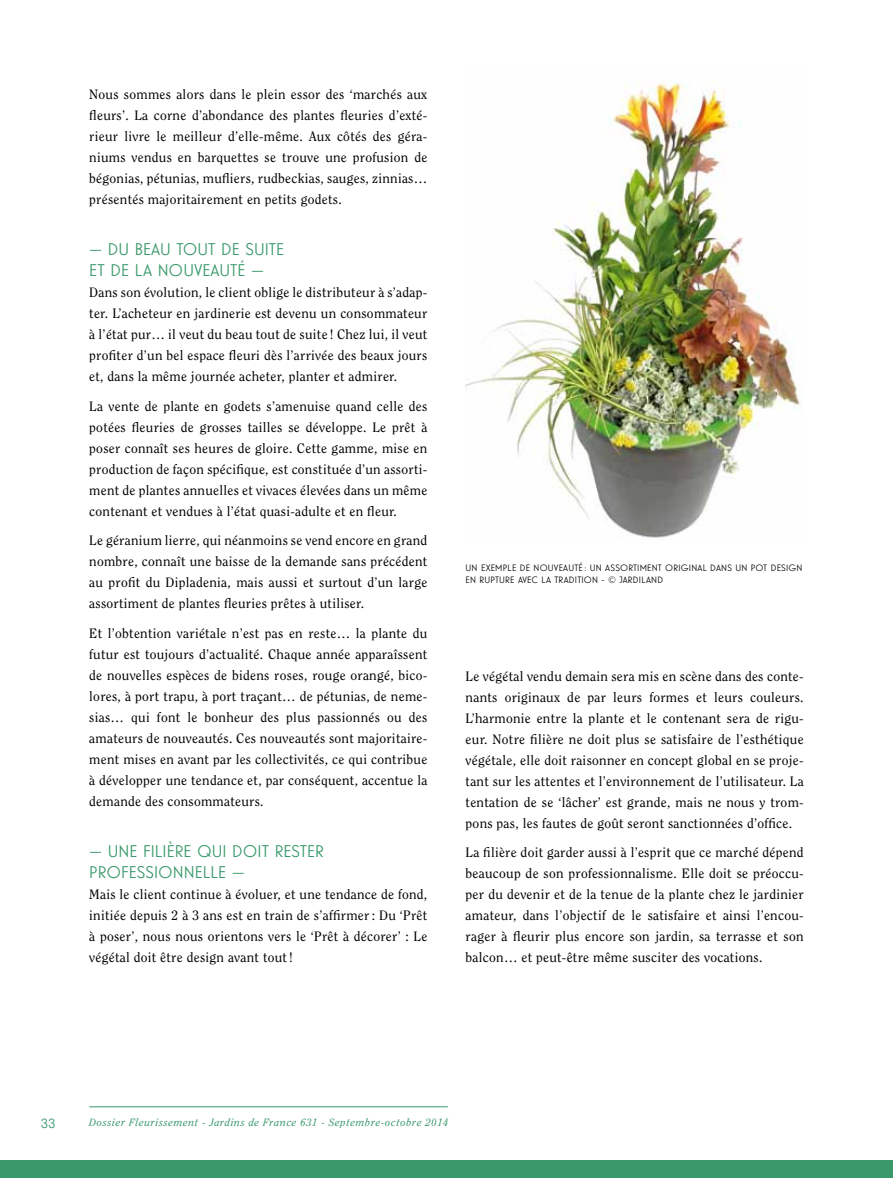
<style>
.page{position:relative;width:893px;height:1178px;background:#fff}
.page>*{position:absolute;margin:0;border:0;box-sizing:border-box;transform-origin:0 0}
.t1{font:16.5px/21px "Guildford Pro";color:#39996a}
.t2{font:13.5px/21px "Clearface Std";letter-spacing:.02em;color:#000;text-align:justify}
.t3{font:13.5px "Guildford Pro";color:#39996a}
.t4{font:italic 10.5px "Clearface Std";letter-spacing:.06em;color:#39996a}
.t5{font:9px/12px "Guildford Pro";letter-spacing:.02em;color:#000}
</style>
<div class="page">
<div style="left:0;top:1160px;width:893px;height:18px;background:#39996a"></div>
<hr style="left:89px;top:1106px;width:359px;height:1px;background:#39996a">
<img style="left:466px;top:81px;width:336px;height:457px">
<p class="t2" style="left:89px;top:84px;width:340px">Nous sommes alors dans le plein essor des ‘marchés aux fleurs’. La corne d’abondance des plantes fleuries d’exté&shy;rieur livre le meilleur d’elle-même. Aux côtés des géra&shy;niums vendus en barquettes se trouve une profusion de bégonias, pétunias, mufliers, rudbeckias, sauges, zinnias… présentés majoritairement en petits godets.</p>
<p class="t1" style="left:89px;top:239px;width:196px">— DU BEAU TOUT DE SUITE<br>ET DE LA NOUVEAUTÉ —</p>
<p class="t2" style="left:89px;top:282px;width:340px">Dans son évolution, le client oblige le distributeur à s’adap&shy;ter. L’acheteur en jardinerie est devenu un consommateur à l’état pur… il veut du beau tout de suite ! Chez lui, il veut profiter d’un bel espace fleuri dès l’arrivée des beaux jours et, dans la même journée acheter, planter et admirer.</p>
<p class="t2" style="left:89px;top:395px;width:340px">La vente de plante en godets s’amenuise quand celle des potées fleuries de grosses tailles se développe. Le prêt à poser connaît ses heures de gloire. Cette gamme, mise en production de façon spécifique, est constituée d’un assorti&shy;ment de plantes annuelles et vivaces élevées dans un même contenant et vendues à l’état quasi-adulte et en fleur.</p>
<p class="t2" style="left:89px;top:530px;width:340px">Le géranium lierre, qui néanmoins se vend encore en grand nombre, connaît une baisse de la demande sans précédent au profit du Dipladenia, mais aussi et surtout d’un large assortiment de plantes fleuries prêtes à utiliser.</p>
<p class="t2" style="left:89px;top:623px;width:340px">Et l’obtention variétale n’est pas en reste… la plante du futur est toujours d’actualité. Chaque année apparaîssent de nouvelles espèces de bidens roses, rouge orangé, bico&shy;lores, à port trapu, à port traçant… de pétunias, de neme&shy;sias… qui font le bonheur des plus passionnés ou des amateurs de nouveautés. Ces nouveautés sont majoritaire&shy;ment mises en avant par les collectivités, ce qui contribue à développer une tendance et, par conséquent, accentue la demande des consommateurs.</p>
<p class="t1" style="left:89px;top:840px;width:234px">— U NE FILIÈRE QUI DOIT RESTER<br>PROFESSIONNELLE —</p>
<p class="t2" style="left:89px;top:883px;width:340px">Mais le client continue à évoluer, et une tendance de fond, initiée depuis 2 à 3 ans est en train de s’affirmer: Du ‘Prêt à poser’, nous nous orientons vers le ‘Prêt à décorer’ : Le végétal doit être design avant tout!</p>
<p class="t5" style="left:466px;top:562px;width:338px">U N EXEMPLE DE NOUVEAUTÉ : UN ASSORTIMENT ORIGINAL DANS UN POT DESIGN<br>EN RUPTURE AVEC LA TRADITION - © JARDILAND</p>
<p class="t2" style="left:466px;top:665px;width:340px">Le végétal vendu demain sera mis en scène dans des conte&shy;nants originaux de par leurs formes et leurs couleurs.<br>L’harmonie entre la plante et le contenant sera de rigu&shy;eur. Notre filière ne doit plus se satisfaire de l’esthétique végétale, elle doit raisonner en concept global en se proje&shy;tant sur les attentes et l’environnement de l’utilisateur. La tentation de se ‘lâcher’ est grande, mais ne nous y trom&shy;pons pas, les fautes de goût seront sanctionnées d’office.</p>
<p class="t2" style="left:466px;top:842px;width:340px">La filière doit garder aussi à l’esprit que ce marché dépend beaucoup de son professionnalisme. Elle doit se préoccu&shy;per du devenir et de la tenue de la plante chez le jardinier amateur, dans l’objectif de le satisfaire et ainsi l’encou&shy;rager à fleurir plus encore son jardin, sa terrasse et son balcon… et peut-être même susciter des vocations.</p>
<p class="t3" style="left:41px;top:1114px;width:16px">33</p>
<p class="t4" style="left:89px;top:1116px;width:361px">Dossier Fleurissement - Jardins de France 631 - Septembre-octobre 2014</p>
</div>
